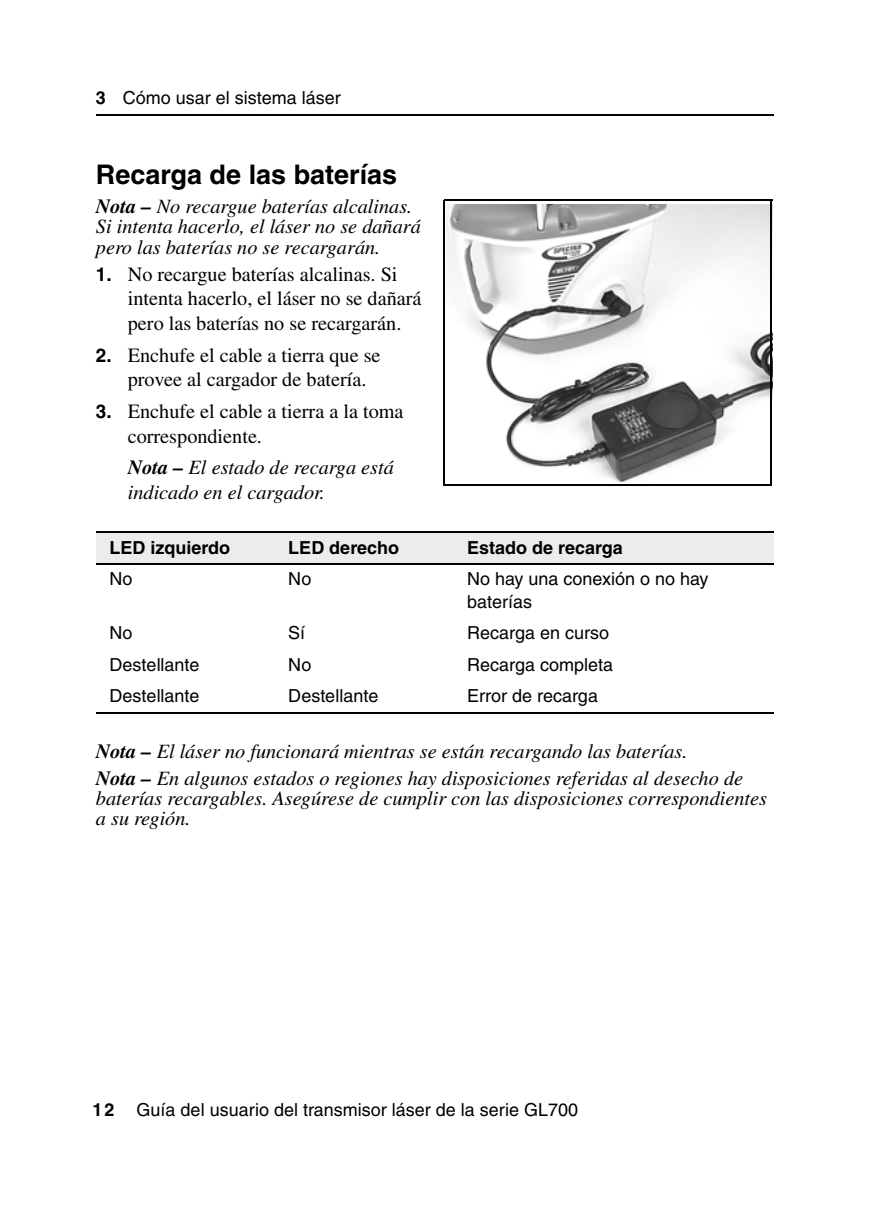
<style>
.page{position:relative;width:871px;height:1215px;background:#fff}
.page>*{position:absolute;margin:0;border:0;box-sizing:border-box;transform-origin:0 0}
.t1{font:700 27px "Helvetica";color:#000}
.t2{font:italic 20.25px/20.2px "Times";color:#000}
.t3{font:20.25px/24.8px "Times";color:#000}
.t4{font:18px/22.5px "Helvetica";color:#000}
.t5{font:700 18px "Helvetica";color:#000}
.s1{font-weight:700}
.s2{font-family:"Helvetica";font-weight:700;font-size:19.12px}
</style>
<div class="page">
<hr style="left:96px;top:115px;width:677px;height:1px;background:#000">
<div style="left:96px;top:532px;width:179px;height:32px;background:#ececec"></div>
<div style="left:275px;top:532px;width:178px;height:32px;background:#ececec"></div>
<div style="left:453px;top:532px;width:320px;height:32px;background:#ececec"></div>
<hr style="left:96px;top:532px;width:677px;height:1px;background:#000">
<hr style="left:96px;top:564px;width:677px;height:1px;background:#000">
<hr style="left:96px;top:712px;width:677px;height:1px;background:#000">
<img style="left:447px;top:205px;width:323px;height:278px">
<hr style="left:444px;top:200px;width:328px;height:1px;background:#000">
<hr style="left:770px;top:200px;width:2px;height:286px;background:#000">
<hr style="left:443px;top:484px;width:328px;height:2px;background:#000">
<hr style="left:443px;top:200px;width:2px;height:285px;background:#000">
<p class="t4" style="left:96px;top:89px;width:246px"><span class="s1">3</span> Cómo usar el sistema láser</p>
<h1 class="t1" style="left:96px;top:164px;width:303px">Recarga de las baterías</h1>
<p class="t2" style="left:96px;top:198px;width:326px"><span class="s1">Nota –</span> No recargue baterías alcalinas.<br>Si intenta hacerlo, el láser no se dañará pero las baterías no se recargarán.</p>
<p class="t3" style="left:128px;top:263px;width:295px;text-indent:-32px"><span class="s2">1.</span> No recargue baterías alcalinas. Si intenta hacerlo, el láser no se dañará pero las baterías no se recargarán.</p>
<p class="t3" style="left:128px;top:344px;width:254px;text-indent:-32px"><span class="s2">2.</span> Enchufe el cable a tierra que se provee al cargador de batería.</p>
<p class="t3" style="left:128px;top:400px;width:277px;text-indent:-32px"><span class="s2">3.</span> Enchufe el cable a tierra a la toma correspondiente.</p>
<p class="t2" style="left:128px;top:457px;width:267px;line-height:24.8px"><span class="s1">Nota –</span> El estado de recarga está indicado en el cargador.</p>
<p class="t5" style="left:109px;top:541px;width:122px">LED izquierdo</p>
<p class="t5" style="left:288px;top:541px;width:112px">LED derecho</p>
<p class="t5" style="left:467px;top:541px;width:157px">Estado de recarga</p>
<p class="t4" style="left:109px;top:569px;width:25px">No</p>
<p class="t4" style="left:288px;top:569px;width:25px">No</p>
<p class="t4" style="left:467px;top:569px;width:243px">No hay una conexión o no hay baterías</p>
<p class="t4" style="left:109px;top:623px;width:25px">No</p>
<p class="t4" style="left:288px;top:623px;width:18px">Sí</p>
<p class="t4" style="left:467px;top:623px;width:144px">Recarga en curso</p>
<p class="t4" style="left:109px;top:655px;width:92px">Destellante</p>
<p class="t4" style="left:288px;top:655px;width:25px">No</p>
<p class="t4" style="left:467px;top:655px;width:148px">Recarga completa</p>
<p class="t4" style="left:109px;top:686px;width:92px">Destellante</p>
<p class="t4" style="left:288px;top:686px;width:92px">Destellante</p>
<p class="t4" style="left:467px;top:686px;width:132px">Error de recarga</p>
<p class="t2" style="left:96px;top:739px;width:648px;line-height:27px"><span class="s1">Nota –</span> El láser no funcionará mientras se están recargando las baterías.<br><span class="s1">Nota –</span> En algunos estados o regiones hay disposiciones referidas al desecho de</p>
<p class="t2" style="left:96px;top:790px;width:672px">baterías recargables. Asegúrese de cumplir con las disposiciones correspondientes a su región.</p>
<p class="t4" style="left:93px;top:1100px;width:487px"><span class="s1">12</span> Guía del usuario del transmisor láser de la serie GL700</p>
</div>
